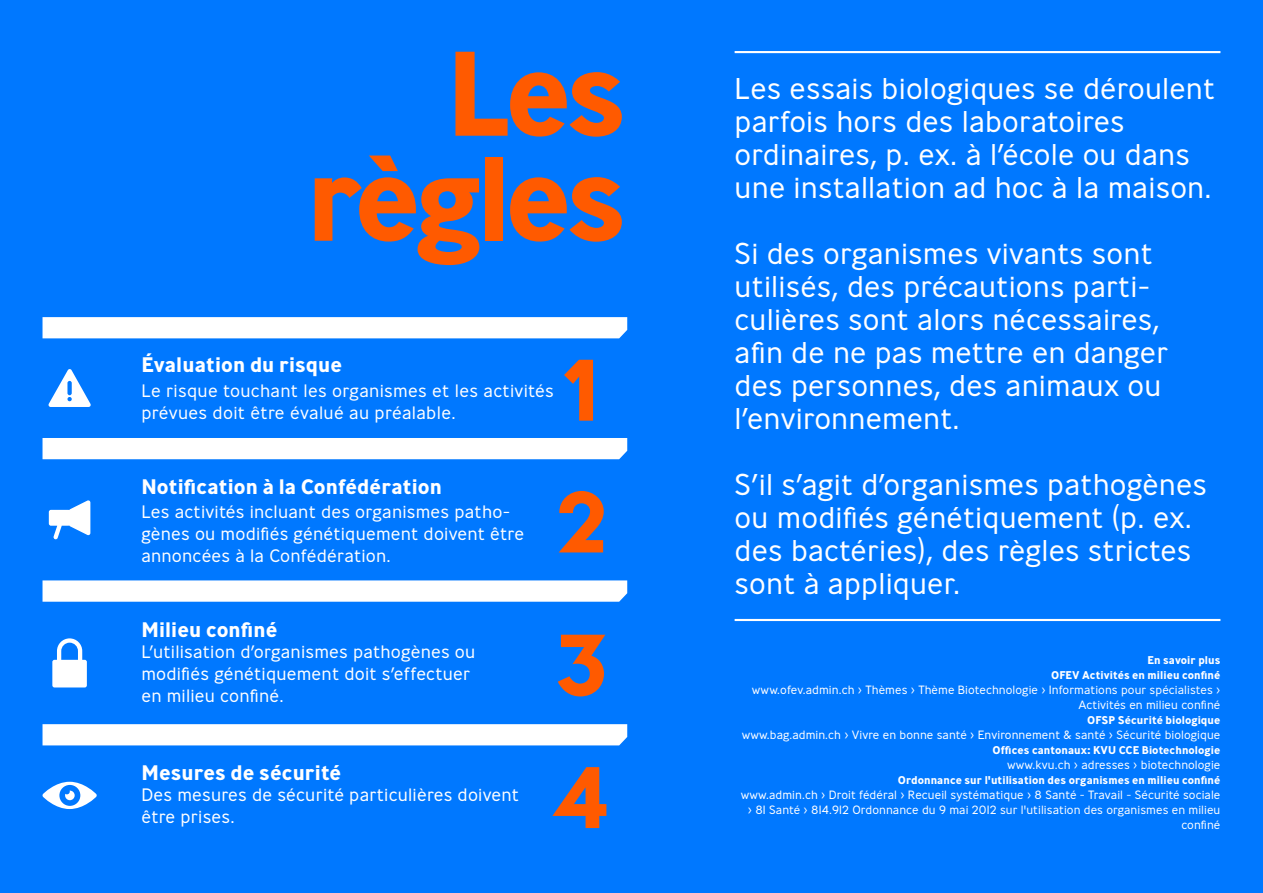
<style>
.page{position:relative;width:1263px;height:893px;background:#0078ff}
.page>*{position:absolute;margin:0;border:0;box-sizing:border-box;transform-origin:0 0}
.t1{font:700 120px/105px "Ministry";letter-spacing:-.05em;color:#ff5a00;text-align:right}
.t2{font:700 87px/131.9px "Ministry";color:#ff5a00}
.t3{font:300 30px/33px "Ministry";letter-spacing:.005em;color:#fff}
.t4{font:700 21px "Ministry";letter-spacing:.005em;color:#fff}
.t5{font:300 18px/21.6px "Ministry";letter-spacing:.01em;color:#fff}
.t6{font:300 12px/15px "Ministry";letter-spacing:.005em;color:#fff;text-align:right}
.t7{font:700 11.25px/15px "Ministry";letter-spacing:.005em;color:#fff;text-align:right}
</style>
<div class="page">
<div style="left:43px;top:317px;width:584px;height:21px;background:#fff"></div>
<hr style="left:735px;top:51px;width:485px;height:2px;background:#fff">
<hr style="left:735px;top:619px;width:485px;height:2px;background:#fff">
<svg style="left:48px;top:369px;width:43px;height:38px"></svg>
<svg style="left:49px;top:500px;width:41px;height:39px"></svg>
<svg style="left:52px;top:638px;width:35px;height:49px"></svg>
<svg style="left:43px;top:782px;width:54px;height:27px"></svg>
<div style="left:43px;top:438px;width:585px;height:22px;background:#fff"></div>
<svg style="left:43px;top:580px;width:584px;height:22px;background:#f5faff"></svg>
<svg style="left:43px;top:724px;width:585px;height:22px;background:#f5faff"></svg>
<h1 class="t1" style="left:306px;top:39px;width:322px">Les règles</h1>
<p class="t4" style="left:141px;top:351px;width:202px">Évaluation du risque</p>
<p class="t5" style="left:141px;top:380px;width:414px">Le risque touchant les organismes et les activités prévues doit être évalué au préalable.</p>
<h2 class="t2" style="left:556px;top:323px;width:54px">1<br>2</h2>
<p class="t4" style="left:141px;top:473px;width:302px">Notification à la Confédération</p>
<p class="t5" style="left:141px;top:501px;width:384px">Les activités incluant des organismes patho&shy;gènes ou modifiés génétiquement doivent être annoncées à la Confédération.</p>
<p class="t4" style="left:141px;top:616px;width:138px">Milieu confiné</p>
<p class="t5" style="left:141px;top:641px;width:335px">L’utilisation d’organismes pathogènes ou modifiés génétiquement doit s’effectuer en milieu confiné.</p>
<p class="t4" style="left:141px;top:759px;width:202px">Mesures de sécurité</p>
<p class="t5" style="left:141px;top:784px;width:379px">Des mesures de sécurité particulières doivent être prises.</p>
<h2 class="t2" style="left:554px;top:597px;width:58px;line-height:132.4px">3<br>4</h2>
<p class="t3" style="left:735px;top:72px;width:482px">Les essais biologiques se déroulent parfois hors des laboratoires ordinaires, p. ex. à l’école ou dans une installation ad hoc à la maison.</p>
<p class="t3" style="left:735px;top:237px;width:435px">Si des organismes vivants sont utilisés, des précautions parti&shy;culières sont alors nécessaires, afin de ne pas mettre en danger des personnes, des animaux ou l’environnement.</p>
<p class="t3" style="left:735px;top:468px;width:474px">S’il s’agit d’organismes pathogènes ou modifiés génétiquement (p. ex. des bactéries), des règles strictes sont à appliquer.</p>
<p class="t7" style="left:1051px;top:652px;width:171px">En savoir plus<br>OFEV Activités en milieu confiné</p>
<p class="t6" style="left:752px;top:682px;width:470px">www.ofev.admin.ch &gt; Thèmes &gt; Thème Biotechnologie &gt; Informations pour spécialistes &gt;<br>Activités en milieu confiné</p>
<p class="t7" style="left:1087px;top:712px;width:135px">OFSP Sécurité biologique</p>
<p class="t6" style="left:742px;top:727px;width:480px">www.bag.admin.ch &gt; Vivre en bonne santé &gt; Environnement &amp; santé &gt; Sécurité biologique</p>
<p class="t7" style="left:992px;top:742px;width:229px">Offices cantonaux: KVU CCE Biotechnologie</p>
<p class="t6" style="left:1007px;top:757px;width:215px">www.kvu.ch &gt; adresses &gt; biotechnologie</p>
<p class="t7" style="left:898px;top:772px;width:324px">Ordonnance sur l'utilisation des organismes en milieu confiné</p>
<p class="t6" style="left:741px;top:787px;width:481px">www.admin.ch &gt; Droit fédéral &gt; Recueil systématique &gt; 8 Santé - Travail - Sécurité sociale &gt; 81 Santé &gt; 814.912 Ordonnance du 9 mai 2012 sur l'utilisation des organismes en milieu confiné</p>
</div>
